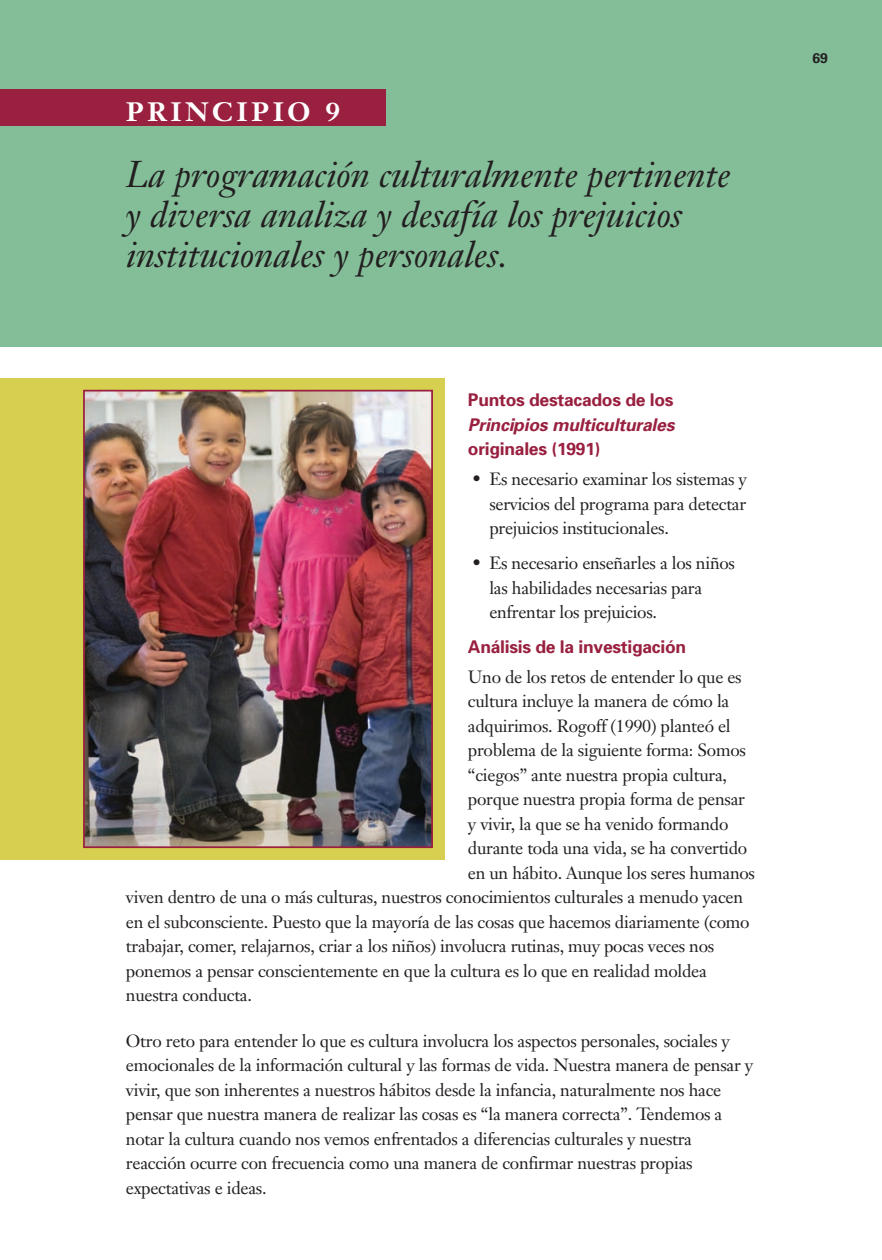
<style>
.page{position:relative;width:882px;height:1260px;background:#fff}
.page>*{position:absolute;margin:0;border:0;box-sizing:border-box;transform-origin:0 0}
.t1{font:italic 36.75px/40.2px "Janson Text";color:#231f20}
.t2{font:700 26.25px "Janson Text";letter-spacing:.15em;color:#fff}
.t3{font:17.5px/24.5px "Janson Text";letter-spacing:-.015em;color:#231f20}
.t4{font:700 17.5px/24.5px "Univers";letter-spacing:-.015em;color:#99203f;text-align:justify}
.t5{font:700 14px "Univers";color:#231f20}
.s1{font-style:italic}
</style>
<div class="page">
<div style="left:0;top:0;width:882px;height:346px;background:#83be99"></div>
<div style="left:0;top:89px;width:386px;height:37px;background:#99203f"></div>
<div style="left:0;top:378px;width:445px;height:482px;background:#d7cf50"></div>
<img style="left:86px;top:393px;width:344px;height:452px">
<div style="left:83px;top:390px;width:350px;height:458px;border:2px solid #99203f"></div>
<h1 class="t2" style="left:126px;top:102px;width:216px">PRINCIPIO 9</h1>
<h1 class="t1" style="left:126px;top:158px;width:606px">La programación culturalmente pertinente y diversa analiza y desafía los prejuicios institucionales y personales.</h1>
<h2 class="t4" style="left:468px;top:389px;width:208px">Puntos destacados de los <span class="s1">Principios multiculturales </span>originales (1991)</h2>
<p class="t3" style="left:489px;top:469px;width:259px;text-align:justify;text-indent:-17px">• Es necesario examinar los sistemas y servicios del programa para detectar prejuicios institucionales.</p>
<p class="t3" style="left:489px;top:553px;width:247px;text-indent:-17px">• Es necesario enseñarles a los niños las habilidades necesarias para enfrentar los prejuicios.</p>
<h2 class="t4" style="left:468px;top:636px;width:220px">Análisis de la investigación</h2>
<p class="t3" style="left:468px;top:666px;width:289px">Uno de los retos de entender lo que es cultura incluye la manera de cómo la adquirimos. Rogoff (1990) planteó el problema de la siguiente forma: Somos “ciegos” ante nuestra propia cultura, porque nuestra propia forma de pensar y vivir, la que se ha venido formando durante toda una vida, se ha convertido en un hábito. Aunque los seres humanos</p>
<p class="t3" style="left:126px;top:887px;width:625px">viven dentro de una o más culturas, nuestros conocimientos culturales a menudo yacen en el subconsciente. Puesto que la mayoría de las cosas que hacemos diariamente (como trabajar, comer, relajarnos, criar a los niños) involucra rutinas, muy pocas veces nos ponemos a pensar conscientemente en que la cultura es lo que en realidad moldea nuestra conducta.</p>
<p class="t3" style="left:126px;top:1030px;width:629px">Otro reto para entender lo que es cultura involucra los aspectos personales, sociales y emocionales de la información cultural y las formas de vida. Nuestra manera de pensar y vivir, que son inherentes a nuestros hábitos desde la infancia, naturalmente nos hace pensar que nuestra manera de realizar las cosas es “la manera correcta”. Tendemos a notar la cultura cuando nos vemos enfrentados a diferencias culturales y nuestra reacción ocurre con frecuencia como una manera de confirmar nuestras propias expectativas e ideas.</p>
<p class="t5" style="left:812px;top:53px;width:17px">69</p>
</div>
